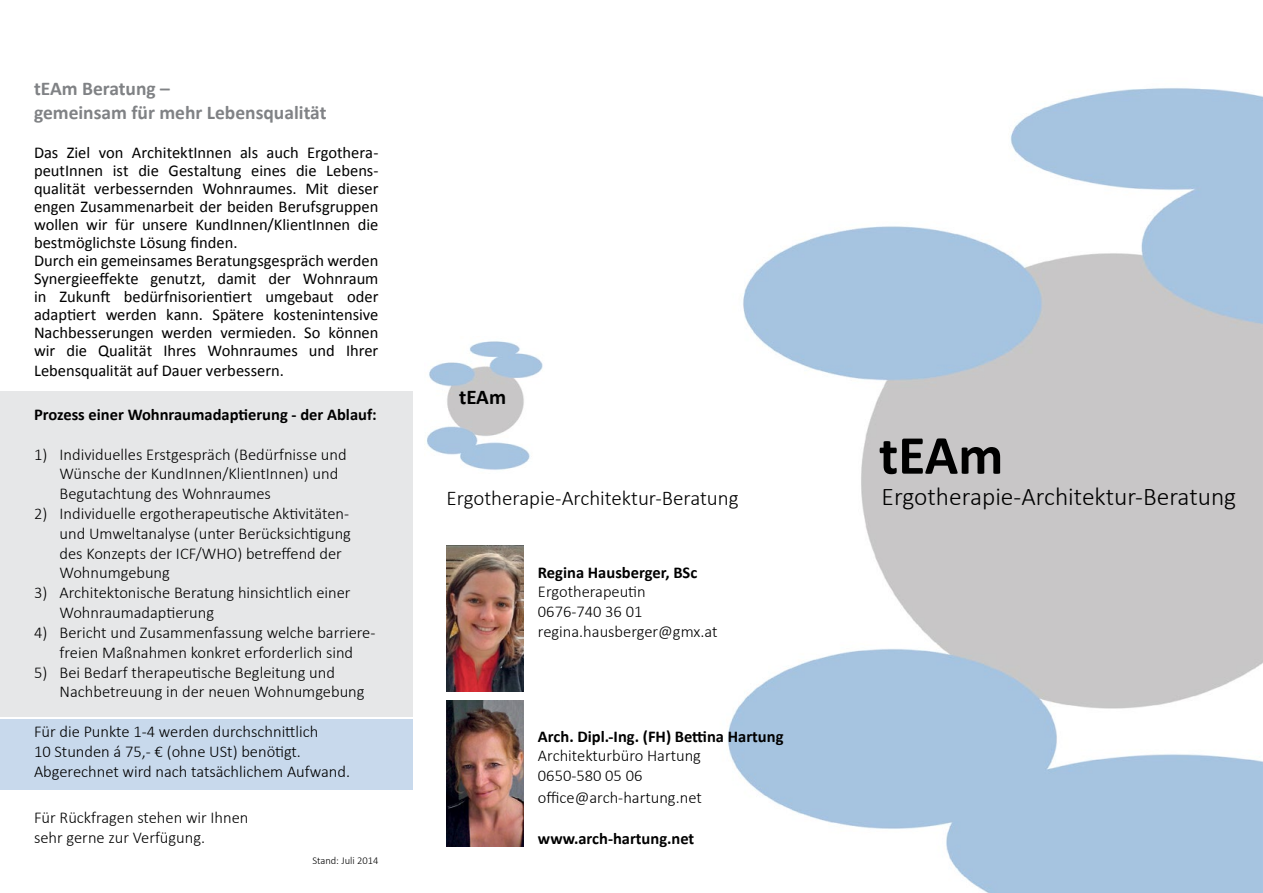
<style>
.page{position:relative;width:1263px;height:893px;background:#fff}
.page>*{position:absolute;margin:0;border:0;box-sizing:border-box;transform-origin:0 0}
.t1{font:700 55.5px "Calibri";color:#000}
.t2{font:300 25.5px "Calibri";color:#000}
.t3{font:300 21px "Calibri";color:#000}
.t4{font:700 21px "Calibri";color:#000}
.t5{font:700 19.5px/23.4px "Calibri";color:#808285}
.t6{font:300 16.5px/19.8px "Calibri";color:#000}
.t7{font:16.5px/18px "Calibri";letter-spacing:-.005em;color:#000}
.t8{font:700 16.5px "Calibri";color:#000}
.t9{font:300 10.5px "Calibri";color:#000}
</style>
<div class="page">
<div style="left:0;top:391px;width:412px;height:325px;background:#e6e7e8"></div>
<img style="left:727px;top:88px;width:536px;height:805px">
<img style="left:426px;top:341px;width:117px;height:129px">
<img style="left:446px;top:545px;width:77px;height:146px">
<img style="left:446px;top:701px;width:77px;height:145px">
<div style="left:0;top:720px;width:412px;height:70px;background:#c8d9ec"></div>
<p class="t5" style="left:34px;top:76px;width:294px">tEAm Beratung –<br>gemeinsam für mehr Lebensqualität</p>
<p class="t7" style="left:34px;top:143px;width:346px">Das Ziel von ArchitektInnen als auch Ergothera&shy;peutInnen ist die Gestaltung eines die Lebens&shy;qualität verbessernden Wohnraumes. Mit dieser engen Zusammenarbeit der beiden Berufsgruppen wollen wir für unsere KundInnen/KlientInnen die bestmöglichste Lösung finden.<br>Durch ein gemeinsames Beratungsgespräch werden Synergieeffekte genutzt, damit der Wohnraum in Zukunft bedürfnisorientiert umgebaut oder adaptiert werden kann. Spätere kostenintensive Nachbesserungen werden vermieden. So können wir die Qualität Ihres Wohnraumes und Ihrer</p>
<p class="t7" style="left:34px;top:361px;width:251px">Lebensqualität auf Dauer verbessern.</p>
<p class="t8" style="left:34px;top:404px;width:344px">Prozess einer Wohnraumadaptierung - der Ablauf:</p>
<p class="t6" style="left:60px;top:444px;width:289px;text-indent:-26px">1) Individuelles Erstgespräch (Bedürfnisse und<br>Wünsche der KundInnen/KlientInnen) und<br>Begutachtung des Wohnraumes</p>
<p class="t6" style="left:60px;top:504px;width:293px;text-indent:-26px">2) Individuelle ergotherapeutische Aktivitäten&shy;und Umweltanalyse (unter Berücksichtigung des Konzepts der ICF/WHO) betreffend der Wohnumgebung</p>
<p class="t6" style="left:60px;top:583px;width:293px;text-indent:-26px">3) Architektonische Beratung hinsichtlich einer<br>Wohnraumadaptierung</p>
<p class="t6" style="left:34px;top:622px;width:343px;text-align:center">4) Bericht und Zusammenfassung welche barriere&shy;freien Maßnahmen konkret erforderlich sind</p>
<p class="t6" style="left:60px;top:662px;width:307px;text-indent:-26px">5) Bei Bedarf therapeutische Begleitung und<br>Nachbetreuung in der neuen Wohnumgebung</p>
<p class="t6" style="left:34px;top:721px;width:318px">Für die Punkte 1-4 werden durchschnittlich<br>10 Stunden á 75,- € (ohne USt) benötigt.<br>Abgerechnet wird nach tatsächlichem Aufwand.</p>
<p class="t6" style="left:34px;top:808px;width:216px">Für Rückfragen stehen wir Ihnen sehr gerne zur Verfügung.</p>
<p class="t9" style="left:312px;top:854px;width:68px">Stand: Juli 2014</p>
<p class="t4" style="left:459px;top:384px;width:49px">tEAm</p>
<p class="t3" style="left:446px;top:485px;width:294px">Ergotherapie-Architektur-Beratung</p>
<p class="t8" style="left:538px;top:562px;width:161px">Regina Hausberger, BSc</p>
<p class="t6" style="left:538px;top:582px;width:181px">Ergotherapeutin<br>0676-740 36 01 regina.hausberger@gmx.at</p>
<p class="t8" style="left:538px;top:726px;width:247px">Arch. Dipl.-Ing. (FH) Bettina Hartung</p>
<p class="t6" style="left:538px;top:746px;width:165px">Architekturbüro Hartung<br>0650-580 05 06</p>
<p class="t6" style="left:538px;top:787px;width:165px">office@arch-hartung.net</p>
<p class="t8" style="left:538px;top:828px;width:158px">www.arch-hartung.net</p>
<h1 class="t1" style="left:879px;top:421px;width:126px">tEAm</h1>
<h2 class="t2" style="left:881px;top:481px;width:356px">Ergotherapie-Architektur-Beratung</h2>
</div>
